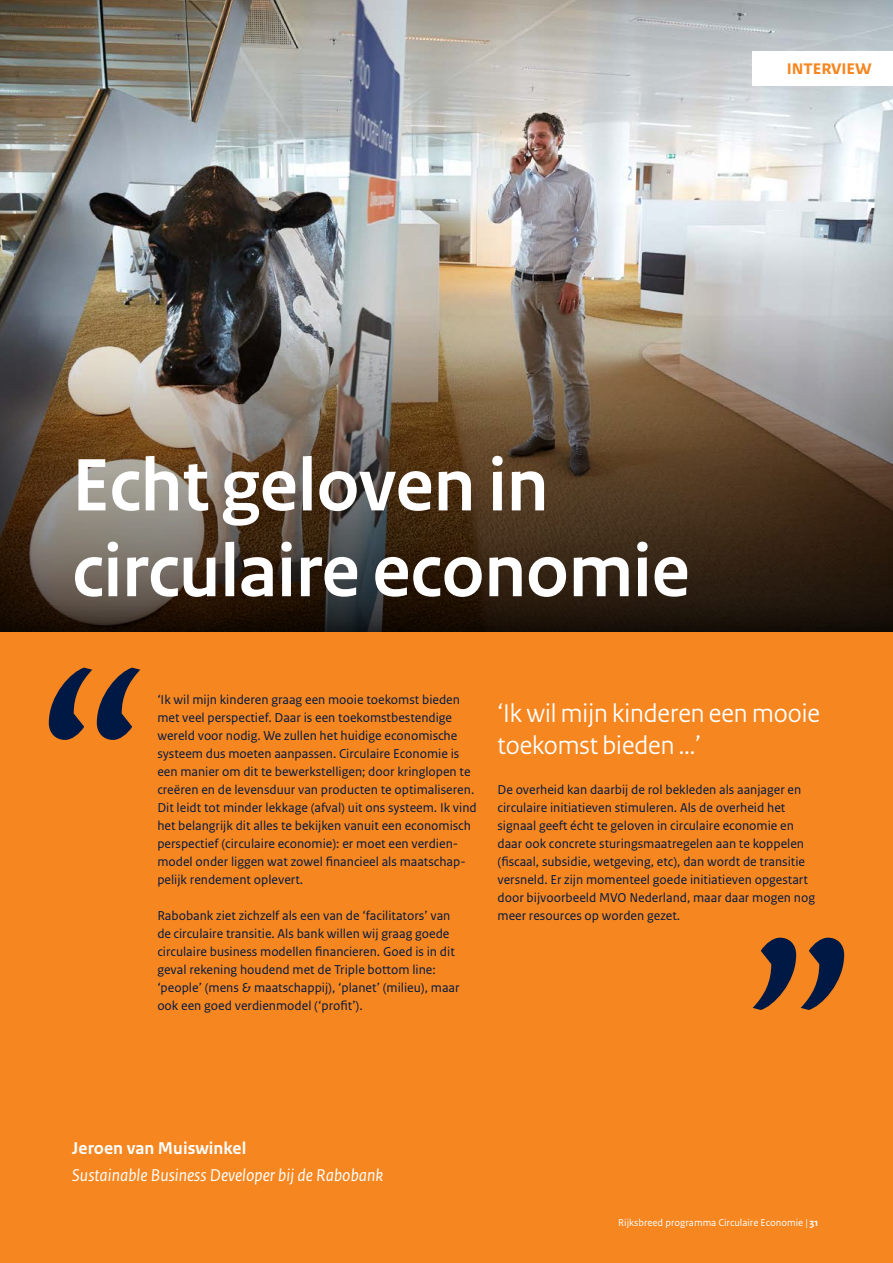
<style>
.page{position:relative;width:893px;height:1263px;background:#f6861f}
.page>*{position:absolute;margin:0;border:0;box-sizing:border-box;transform-origin:0 0}
.t1{font:700 78px/85.8px "Rijksoverheid Sans Heading";color:#fff}
.t2{font:27px/32.4px "Rijksoverheid Sans Heading";color:#fff}
.t3{font:700 21px "Rijksoverheid Sans Heading";color:#f6861f}
.t4{font:italic 18px "Rijksoverheid Sans Text";color:#fff}
.t5{font:700 18px "Rijksoverheid Sans Text";color:#fff}
.t6{font:13.5px/18px "Rijksoverheid Sans Text";color:#001844}
.t7{font:10.5px "Rijksoverheid Sans Text";color:#fff}
.s1{font-weight:700}
</style>
<div class="page">
<img style="left:0;top:0;width:893px;height:631px">
<div style="left:753px;top:51px;width:140px;height:34px;background:#fff"></div>
<svg style="left:49px;top:668px;width:91px;height:72px"></svg>
<svg style="left:753px;top:938px;width:91px;height:72px"></svg>
<h3 class="t3" style="left:787px;top:55px;width:87px">interview</h3>
<h1 class="t1" style="left:72px;top:444px;width:619px">Echt geloven in circulaire economie</h1>
<p class="t6" style="left:157px;top:691px;width:321px">‘Ik wil mijn kinderen graag een mooie toekomst bieden met veel perspectief. Daar is een toekomstbestendige wereld voor nodig. We zullen het huidige economische systeem dus moeten aanpassen. Circulaire Economie is een manier om dit te bewerkstelligen; door kringlopen te creëren en de levensduur van producten te optimaliseren.<br>Dit leidt tot minder lekkage (afval) uit ons systeem. Ik vind het belangrijk dit alles te bekijken vanuit een economisch perspectief (circulaire economie): er moet een verdien&shy;model onder liggen wat zowel financieel als maatschap&shy;pelijk rendement oplevert.</p>
<p class="t6" style="left:157px;top:907px;width:304px">Rabobank ziet zichzelf als een van de ‘facilitators’ van de circulaire transitie. Als bank willen wij graag goede circulaire business modellen financieren. Goed is in dit geval rekening houdend met de Triple bottom line: ‘people’ (mens &amp; maatschappij), ‘planet’ (milieu), maar ook een goed verdienmodel (‘profit’).</p>
<h2 class="t2" style="left:497px;top:697px;width:324px">‘Ik wil mijn kinderen een mooie toekomst bieden …’</h2>
<p class="t6" style="left:497px;top:781px;width:319px">De overheid kan daarbij de rol bekleden als aanjager en circulaire initiatieven stimuleren. Als de overheid het signaal geeft écht te geloven in circulaire economie en daar ook concrete sturingsmaatregelen aan te koppelen (fiscaal, subsidie, wetgeving, etc), dan wordt de transitie versneld. Er zijn momenteel goede initiatieven opgestart door bijvoorbeeld MVO Nederland, maar daar mogen nog meer resources op worden gezet.</p>
<h3 class="t5" style="left:72px;top:1138px;width:176px">Jeroen van Muiswinkel</h3>
<h3 class="t4" style="left:72px;top:1165px;width:313px">Sustainable Business Developer bij de Rabobank</h3>
<p class="t7" style="left:618px;top:1216px;width:202px">Rijksbreed programma Circulaire Economie | <span class="s1">31</span></p>
</div>
